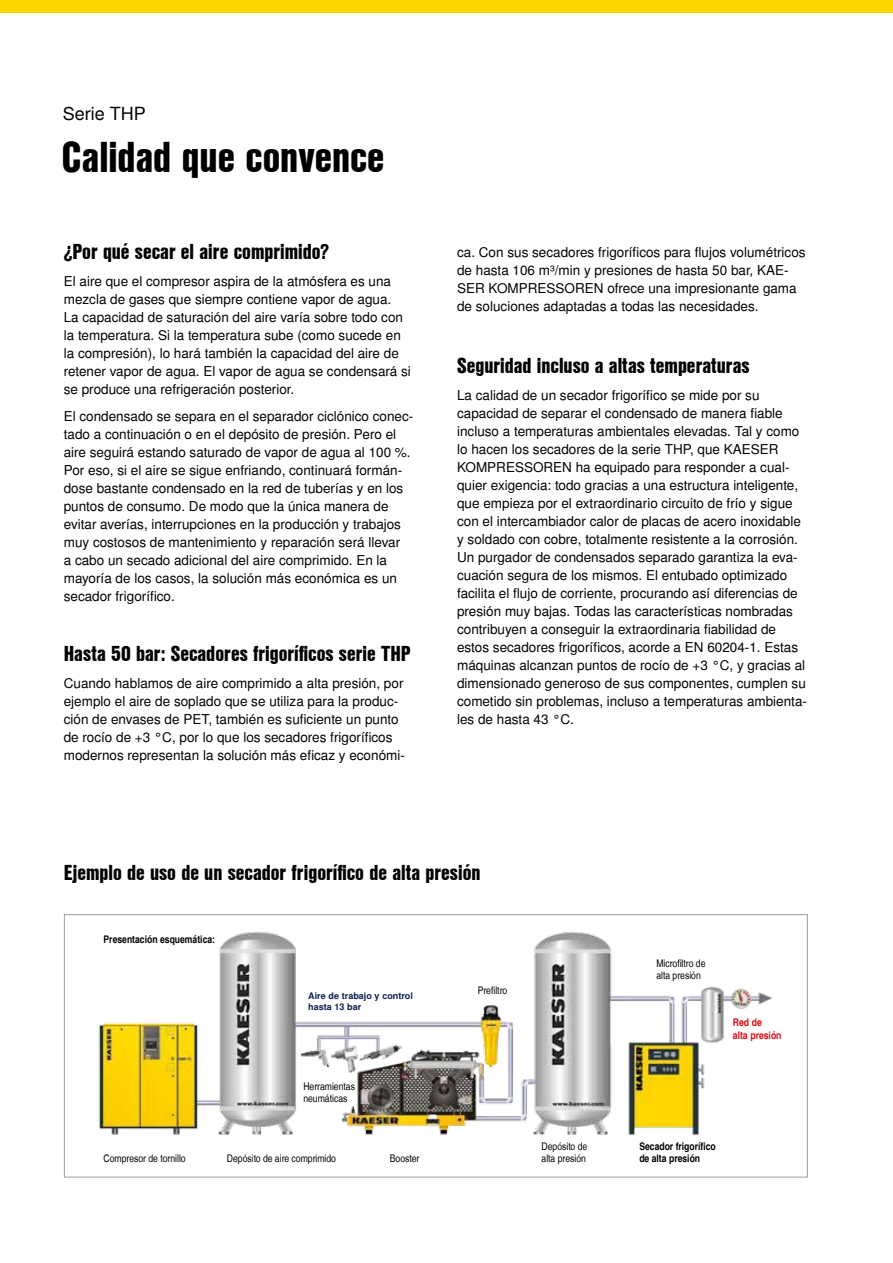
<style>
.page{position:relative;width:893px;height:1263px;background:#fff}
.page>*{position:absolute;margin:0;border:0;box-sizing:border-box;transform-origin:0 0}
.t1{font:42px "Nimbus San L Bla Con";color:#000}
.t2{font:21px "Nimbus San L Bla Con";color:#000}
.t3{font:18px "Nimbus San L";color:#000}
.t4{font:13.5px/18px "Nimbus San L";color:#000}
.t5{font:10.5px/12px "Nimbus San L Reg Con";color:#000}
.t6{font:10.5px/12px "Nimbus San L Bol Con";color:#000}
.t7{font:10.5px/12.6px "Nimbus San L Bol Con";color:#e30613}
.t8{font:700 9px/10.8px "Nimbus San L";color:#0e2050}
</style>
<div class="page">
<img style="left:98px;top:931px;width:675px;height:205px">
<div style="left:64px;top:914px;width:744px;height:263px;border:1px solid #9d9d9c"></div>
<div style="left:0;top:0;width:893px;height:13px;background:#ffd500"></div>
<h3 class="t3" style="left:63px;top:103px;width:85px">Serie THP</h3>
<h1 class="t1" style="left:62px;top:126px;width:324px">Calidad que convence</h1>
<h2 class="t2" style="left:64px;top:236px;width:267px">¿Por qué secar el aire comprimido?</h2>
<p class="t4" style="left:64px;top:273px;width:349px">El aire que el compresor aspira de la atmósfera es una mezcla de gases que siempre contiene vapor de agua.<br>La capacidad de saturación del aire varía sobre todo con la temperatura. Si la temperatura sube (como sucede en la compresión), lo hará también la capacidad del aire de retener vapor de agua. El vapor de agua se condensará si se produce una refrigeración posterior.</p>
<p class="t4" style="left:64px;top:408px;width:351px">El condensado se separa en el separador ciclónico conec&shy;tado a continuación o en el depósito de presión. Pero el aire seguirá estando saturado de vapor de agua al 100 %.<br>Por eso, si el aire se sigue enfriando, continuará formán&shy;dose bastante condensado en la red de tuberías y en los puntos de consumo. De modo que la única manera de evitar averías, interrupciones en la producción y trabajos muy costosos de mantenimiento y reparación será llevar<br>a cabo un secado adicional del aire comprimido. En la mayoría de los casos, la solución más económica es un secador frigorífico.</p>
<h2 class="t2" style="left:64px;top:638px;width:348px">Hasta 50 bar: Secadores frigoríficos serie THP</h2>
<p class="t4" style="left:64px;top:675px;width:343px">Cuando hablamos de aire comprimido a alta presión, por ejemplo el aire de soplado que se utiliza para la produc&shy;ción de envases de PET, también es suficiente un punto de rocío de +3 °C, por lo que los secadores frigoríficos modernos representan la solución más eficaz y económi-</p>
<p class="t4" style="left:457px;top:244px;width:350px">ca. Con sus secadores frigoríficos para flujos volumétricos de hasta 106 m³/min y presiones de hasta 50 bar, KAE-SER KOMPRESSOREN ofrece una impresionante gama de soluciones adaptadas a todas las necesidades.</p>
<h2 class="t2" style="left:457px;top:350px;width:294px">Seguridad incluso a altas temperaturas</h2>
<p class="t4" style="left:457px;top:387px;width:351px">La calidad de un secador frigorífico se mide por su capacidad de separar el condensado de manera fiable incluso a temperaturas ambientales elevadas. Tal y como lo hacen los secadores de la serie THP, que KAESER KOMPRESSOREN ha equipado para responder a cual&shy;quier exigencia: todo gracias a una estructura inteligente, que empieza por el extraordinario circuito de frío y sigue con el intercambiador calor de placas de acero inoxidable y soldado con cobre, totalmente resistente a la corrosión.<br>Un purgador de condensados separado garantiza la eva&shy;cuación segura de los mismos. El entubado optimizado facilita el flujo de corriente, procurando así diferencias de presión muy bajas. Todas las características nombradas contribuyen a conseguir la extraordinaria fiabilidad de estos secadores frigoríficos, acorde a EN 60204-1. Estas máquinas alcanzan puntos de rocío de +3 °C, y gracias al dimensionado generoso de sus componentes, cumplen su cometido sin problemas, incluso a temperaturas ambienta&shy;les de hasta 43 °C.</p>
<h2 class="t2" style="left:64px;top:857px;width:418px">Ejemplo de uso de un secador frigorífico de alta presión</h2>
<p class="t6" style="left:104px;top:934px;width:113px">Presentación esquemática:</p>
<p class="t8" style="left:308px;top:991px;width:106px">Aire de trabajo y control hasta 13 bar</p>
<p class="t5" style="left:478px;top:985px;width:31px">Prefiltro</p>
<p class="t5" style="left:104px;top:1153px;width:84px">Compresor de tornillo</p>
<p class="t5" style="left:303px;top:1081px;width:53px">Herramientas neumáticas</p>
<p class="t5" style="left:542px;top:1141px;width:47px">Depósito de</p>
<p class="t5" style="left:227px;top:1153px;width:111px">Depósito de aire comprimido</p>
<p class="t5" style="left:390px;top:1153px;width:31px">Booster</p>
<p class="t5" style="left:542px;top:1153px;width:46px">alta presión</p>
<p class="t5" style="left:656px;top:958px;width:51px">Microfiltro de alta presión</p>
<p class="t7" style="left:733px;top:1016px;width:50px">Red de<br>alta presión</p>
<p class="t6" style="left:639px;top:1141px;width:78px">Secador frigorífico de alta presión</p>
</div>
